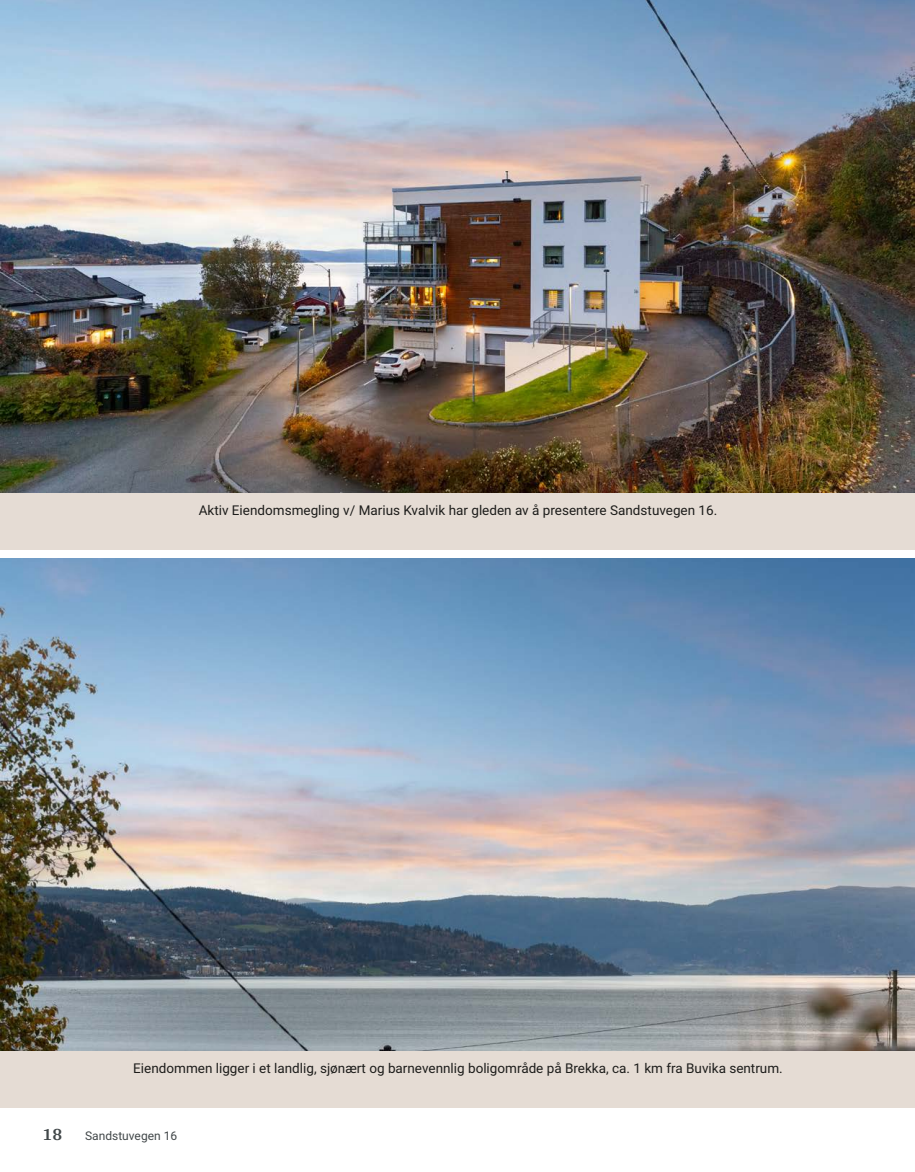
<style>
.page{position:relative;width:915px;height:1172px;background:#fff}
.page>*{position:absolute;margin:0;border:0;box-sizing:border-box;transform-origin:0 0}
.t1{font:700 18px "Arya";color:#414749}
.t2{font:13.5px "Roboto Vitec";color:#1d1d1b}
.t3{font:12px "Roboto Vitec";color:#414749}
</style>
<div class="page">
<div style="left:0;top:492px;width:914px;height:58px;background:#e5dcd4"></div>
<div style="left:0;top:1050px;width:914px;height:58px;background:#e5dcd4"></div>
<img style="left:0;top:0;width:914px;height:492px">
<img style="left:0;top:558px;width:914px;height:492px">
<p class="t2" style="left:199px;top:501px;width:520px">Aktiv Eiendomsmegling v/ Marius Kvalvik har gleden av å presentere Sandstuvegen 16.</p>
<p class="t2" style="left:133px;top:1059px;width:650px">Eiendommen ligger i et landlig, sjønært og barnevennlig boligområde på Brekka, ca. 1 km fra Buvika sentrum.</p>
<h1 class="t1" style="left:43px;top:1123px;width:21px">18</h1>
<p class="t3" style="left:85px;top:1127px;width:94px">Sandstuvegen 16</p>
</div>
